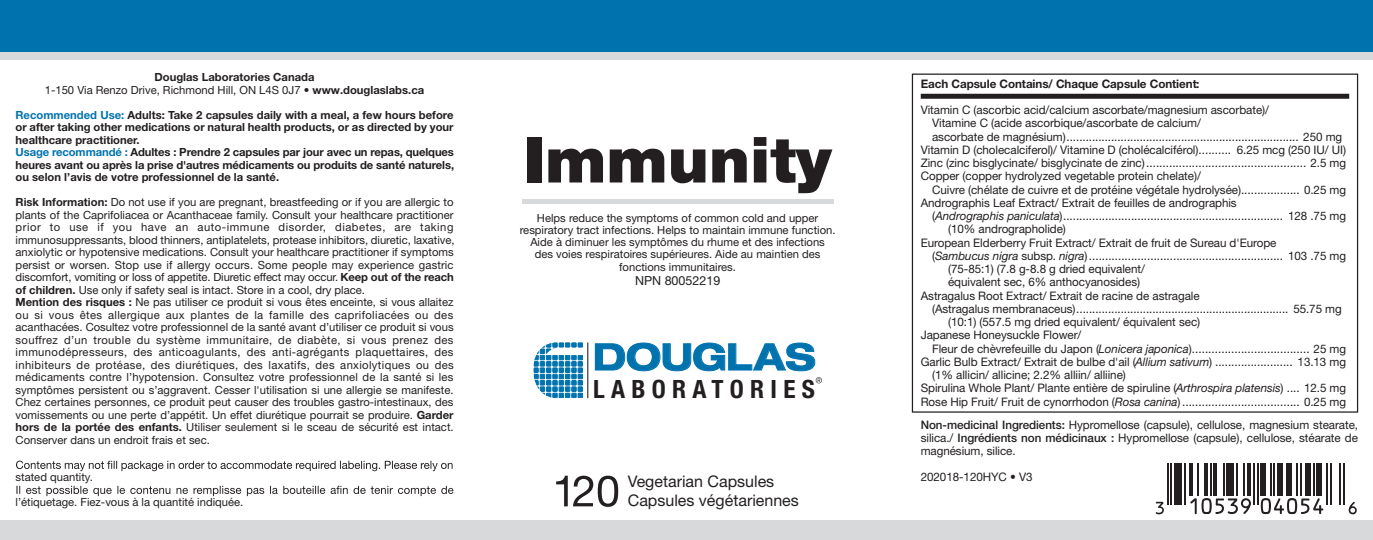
<style>
.page{position:relative;width:1373px;height:540px;background:#fff}
.page>*{position:absolute;margin:0;border:0;box-sizing:border-box;transform-origin:0 0}
.t1{font:900 63.75px "Helvetica Neue LT Std";color:#231f20}
.t2{font:700 expanded 36.75px "Helvetica Neue LT Std";color:#0073ae}
.t3{font:700 condensed 25.25px "Helvetica Neue LT Std";letter-spacing:.25em;color:#231f20}
.t4{font:16px/19.2px "Helvetica Neue LT Std";color:#231f20}
.t5{font:12.5px "Helvetica Neue LT Std";color:#231f20}
.t6{font:11.75px/13.2px "Helvetica Neue LT Std";letter-spacing:-.005em;color:#231f20;text-align:justify}
.t7{font:700 11.75px "Helvetica Neue LT Std";letter-spacing:-.005em;color:#231f20}
.t8{font:11.25px/12.5px "Helvetica Neue LT Std";color:#231f20;text-align:center}
.t9{font:700 11.25px/12.5px "Helvetica Neue LT Std";color:#231f20;text-align:center}
.s1{font-weight:400}
.s2{color:#0073ae}
.s3{font-weight:700}
.s4{font-style:italic}
.s5{font-weight:500}
</style>
<div class="page">
<div style="left:0;top:521px;width:1372px;height:19px;background:#d8d9db"></div>
<div style="left:0;top:0;width:1372px;height:52px;background:#0073ae"></div>
<div style="left:0;top:52px;width:1372px;height:8px;background:#d8d9db"></div>
<div style="left:522px;top:199px;width:311px;height:5px;background:#d8d9db"></div>
<hr style="left:587px;top:343px;width:1px;height:55px;background:#231f20">
<svg style="left:815px;top:377px;width:7px;height:6px"></svg>
<svg style="left:595px;top:342px;width:220px;height:29px"></svg>
<svg style="left:534px;top:343px;width:48px;height:55px"></svg>
<div style="left:911px;top:74px;width:447px;height:339px;border:1px solid #231f20"></div>
<div style="left:920px;top:94px;width:429px;height:5px;background:#231f20"></div>
<svg style="left:556px;top:476px;width:62px;height:31px"></svg>
<svg style="left:1155px;top:502px;width:8px;height:12px"></svg>
<hr style="left:1166px;top:464px;width:2px;height:41px;background:#231f20">
<hr style="left:1170px;top:464px;width:2px;height:41px;background:#231f20">
<div style="left:1174px;top:464px;width:7px;height:41px;background:#231f20"></div>
<hr style="left:1183px;top:464px;width:2px;height:41px;background:#231f20">
<hr style="left:1189px;top:464px;width:4px;height:32px;background:#231f20">
<hr style="left:1196px;top:464px;width:2px;height:32px;background:#231f20">
<hr style="left:1204px;top:464px;width:4px;height:32px;background:#231f20">
<hr style="left:1209px;top:464px;width:2px;height:32px;background:#231f20">
<hr style="left:1213px;top:464px;width:4px;height:32px;background:#231f20">
<hr style="left:1223px;top:464px;width:1px;height:32px;background:#231f20">
<div style="left:1226px;top:464px;width:8px;height:32px;background:#231f20"></div>
<hr style="left:1236px;top:464px;width:1px;height:32px;background:#231f20">
<svg style="left:1190px;top:498px;width:61px;height:16px"></svg>
<hr style="left:1243px;top:464px;width:2px;height:32px;background:#231f20">
<hr style="left:1247px;top:464px;width:4px;height:32px;background:#231f20">
<hr style="left:1252px;top:464px;width:2px;height:41px;background:#231f20">
<hr style="left:1256px;top:464px;width:2px;height:41px;background:#231f20">
<div style="left:1260px;top:464px;width:6px;height:32px;background:#231f20"></div>
<hr style="left:1269px;top:464px;width:2px;height:32px;background:#231f20">
<hr style="left:1273px;top:464px;width:2px;height:32px;background:#231f20">
<div style="left:1277px;top:464px;width:5px;height:32px;background:#231f20"></div>
<div style="left:1286px;top:464px;width:6px;height:32px;background:#231f20"></div>
<hr style="left:1295px;top:464px;width:2px;height:32px;background:#231f20">
<hr style="left:1299px;top:464px;width:2px;height:32px;background:#231f20">
<div style="left:1305px;top:464px;width:5px;height:32px;background:#231f20"></div>
<svg style="left:1260px;top:498px;width:63px;height:16px"></svg>
<hr style="left:1312px;top:464px;width:2px;height:32px;background:#231f20">
<div style="left:1316px;top:464px;width:6px;height:32px;background:#231f20"></div>
<hr style="left:1325px;top:464px;width:2px;height:41px;background:#231f20">
<hr style="left:1329px;top:464px;width:2px;height:41px;background:#231f20">
<hr style="left:1339px;top:464px;width:1px;height:41px;background:#231f20">
<hr style="left:1342px;top:464px;width:2px;height:41px;background:#231f20">
<svg style="left:1348px;top:502px;width:8px;height:12px"></svg>
<svg style="left:16px;top:461px;width:436px;height:10px"></svg>
<svg style="left:16px;top:486px;width:437px;height:10px"></svg>
<p class="t9" style="left:45px;top:71px;width:381px">Douglas Laboratories Canada<br><span class="s1">1-150 Via Renzo Drive, Richmond Hill, ON L4S 0J7 •</span> www.douglaslabs.ca</p>
<p class="t9" style="left:16px;top:108px;width:440px;text-align:left"><span class="s2">Recommended Use:</span> Adults: Take 2 capsules daily with a meal, a few hours before or after taking other medications or natural health products, or as directed by your healthcare practitioner.<br><span class="s2">Usage recommandé :</span> Adultes : Prendre 2 capsules par jour avec un repas, quelques heures avant ou après la prise d'autres médicaments ou produits de santé naturels, ou selon l’avis de votre professionnel de la santé.</p>
<p class="t8" style="left:16px;top:196px;width:440px;text-align:left"><span class="s3">Risk Information:</span> Do not use if you are pregnant, breastfeeding or if you are allergic to plants of the Caprifoliacea or Acanthaceae family. Consult your healthcare practitioner prior to use if you have an auto-immune disorder, diabetes, are taking immunosuppressants, blood thinners, antiplatelets, protease inhibitors, diuretic, laxative, anxiolytic or hypotensive medications. Consult your healthcare practitioner if symptoms persist or worsen. Stop use if allergy occurs. Some people may experience gastric discomfort, vomiting or loss of appetite. Diuretic effect may occur. <span class="s3">Keep out of the reach of children.</span> Use only if safety seal is intact. Store in a cool, dry place.<br><span class="s3">Mention des risques :</span> Ne pas utiliser ce produit si vous êtes enceinte, si vous allaitez ou si vous êtes allergique aux plantes de la famille des caprifoliacées ou des acanthacées. Cosultez votre professionnel de la santé avant d’utiliser ce produit si vous souffrez d’un trouble du système immunitaire, de diabète, si vous prenez des immunodépresseurs, des anticoagulants, des anti-agrégants plaquettaires, des inhibiteurs de protéase, des diurétiques, des laxatifs, des anxiolytiques ou des médicaments contre l’hypotension. Consultez votre professionnel de la santé si les symptômes persistent ou s’aggravent. Cesser l'utilisation si une allergie se manifeste.<br>Chez certaines personnes, ce produit peut causer des troubles gastro-intestinaux, des vomissements ou une perte d’appétit. Un effet diurétique pourrait se produire. <span class="s3">Garder hors de la portée des enfants.</span> Utiliser seulement si le sceau de sécurité est intact.<br>Conserver dans un endroit frais et sec.</p>
<p class="t8" style="left:16px;top:471px;width:79px">stated quantity.</p>
<p class="t8" style="left:16px;top:496px;width:229px">l’étiquetage. Fiez-vous à la quantité indiquée.</p>
<h1 class="t1" style="left:524px;top:122px;width:309px">Immunity</h1>
<p class="t8" style="left:520px;top:211px;width:317px">Helps reduce the symptoms of common cold and upper respiratory tract infections. Helps to maintain immune function.<br>Aide à diminuer les symptômes du rhume et des infections<br>des voies respiratoires supérieures. Aide au maintien des fonctions immunitaires.</p>
<p class="t5" style="left:635px;top:273px;width:87px">NPN 80052219</p>
<h2 class="t2" style="left:593px;top:334px;width:224px">DOUGLAS</h2>
<h3 class="t3" style="left:593px;top:373px;width:223px">LABORATORIES</h3>
<h3 class="t4" style="left:628px;top:472px;width:173px">Vegetarian Capsules<br>Capsules végétariennes</h3>
<p class="t7" style="left:920px;top:76px;width:280px">Each Capsule Contains/ Chaque Capsule Contient:</p>
<p class="t6" style="left:920px;top:103px;width:350px">Vitamin C (ascorbic acid/calcium ascorbate/magnesium ascorbate)/</p>
<p class="t6" style="left:932px;top:116px;width:270px">Vitamine C (acide ascorbique/ascorbate de calcium/</p>
<p class="t6" style="left:932px;top:130px;width:411px">ascorbate de magnésium)......................................................................... 250 mg</p>
<p class="t6" style="left:920px;top:143px;width:427px">Vitamin D (cholecalciferol)/ Vitamine D (cholécalciférol).......... 6.25 mcg (250 IU/ UI)</p>
<p class="t6" style="left:920px;top:156px;width:427px">Zinc (zinc bisglycinate/ bisglycinate de zinc)................................................. 2.5 mg</p>
<p class="t6" style="left:920px;top:169px;width:282px">Copper (copper hydrolyzed vegetable protein chelate)/</p>
<p class="t6" style="left:932px;top:183px;width:415px">Cuivre (chélate de cuivre et de protéine végétale hydrolysée).................. 0.25 mg</p>
<p class="t6" style="left:920px;top:196px;width:317px">Andrographis Leaf Extract/ Extrait de feuilles de andrographis</p>
<p class="t6" style="left:932px;top:209px;width:415px">(<span class="s4">Andrographis paniculata</span>).................................................................... 128 .75 mg</p>
<p class="t6" style="left:948px;top:222px;width:119px">(10% andrographolide)</p>
<p class="t6" style="left:920px;top:236px;width:357px">European Elderberry Fruit Extract/ Extrait de fruit de Sureau d'Europe</p>
<p class="t6" style="left:932px;top:249px;width:415px">(<span class="s4">Sambucus nigra</span> subsp. <span class="s4">nigra</span>)............................................................ 103 .75 mg</p>
<p class="t6" style="left:948px;top:262px;width:198px">(75-85:1) (7.8 g-8.8 g dried equivalent/</p>
<p class="t6" style="left:948px;top:275px;width:193px">équivalent sec, 6% anthocyanosides)</p>
<p class="t6" style="left:920px;top:289px;width:280px">Astragalus Root Extract/ Extrait de racine de astragale</p>
<p class="t6" style="left:932px;top:302px;width:411px">(Astragalus membranaceus)................................................................... 55.75 mg</p>
<p class="t6" style="left:948px;top:315px;width:254px">(10:1) (557.5 mg dried equivalent/ équivalent sec)</p>
<p class="t6" style="left:920px;top:328px;width:162px">Japanese Honeysuckle Flower/</p>
<p class="t6" style="left:932px;top:342px;width:415px">Fleur de chèvrefeuille du Japon (<span class="s4">Lonicera japonica</span>).................................... 25 mg</p>
<p class="t6" style="left:920px;top:355px;width:427px">Garlic Bulb Extract/ Extrait de bulbe d'ail (<span class="s4">Allium sativum</span>) ........................ 13.13 mg</p>
<p class="t6" style="left:932px;top:368px;width:195px">(1% allicin/ allicine; 2.2% alliin/ alliine)</p>
<p class="t6" style="left:920px;top:381px;width:427px">Spirulina Whole Plant/ Plante entière de spiruline (<span class="s4">Arthrospira platensis</span>) .... 12.5 mg</p>
<p class="t6" style="left:920px;top:395px;width:427px">Rose Hip Fruit/ Fruit de cynorrhodon (<span class="s4">Rosa canina</span>) .................................... 0.25 mg</p>
<p class="t6" style="left:920px;top:418px;width:439px"><span class="s5">Non-medicinal Ingredients:</span> Hypromellose (capsule), cellulose, magnesium stearate, silica./ <span class="s5">Ingrédients non médicinaux :</span> Hypromellose (capsule), cellulose, stéarate de magnésium, silice.</p>
<p class="t6" style="left:920px;top:470px;width:113px">202018-120HYC • V3</p>
</div>
